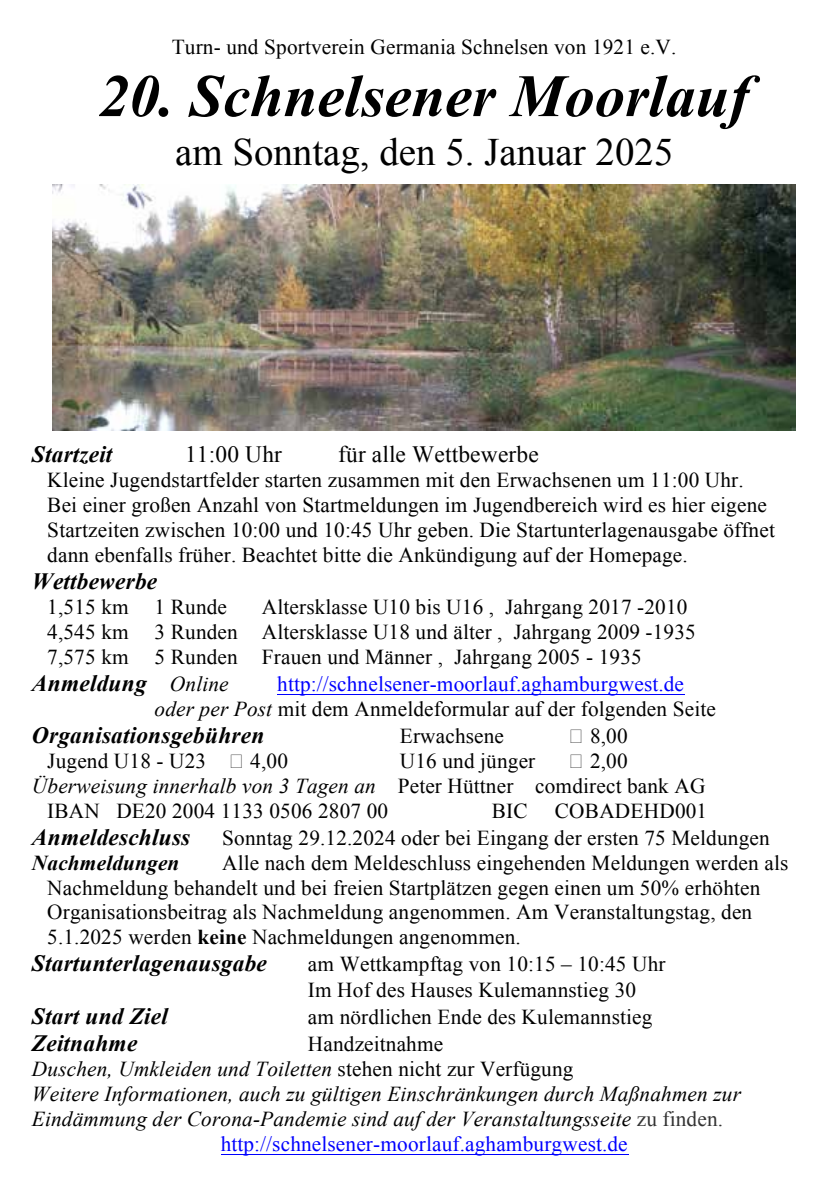
<style>
.page{position:relative;width:840px;height:1191px;background:#fff}
.page>*{position:absolute;margin:0;border:0;box-sizing:border-box;transform-origin:0 0}
.t1{font:italic 700 60.2px "Times New Roman";letter-spacing:.005em;color:#000}
.t2{font:38.8px "Times New Roman";color:#000}
.t3{font:italic 700 23.4px "Times New Roman";letter-spacing:.01em;color:#000}
.t4{font:23.4px "Times New Roman";letter-spacing:.01em;color:#000}
.t5{font:21.2px/24.8px "Times New Roman";letter-spacing:.01em;color:#000}
.t6{font:italic 21.2px "Times New Roman";letter-spacing:.01em;color:#000}
.t7{font:21.2px/24.8px "Times New Roman";letter-spacing:.005em;color:#00f}
.t8{font:italic 700 21.2px "Times New Roman";letter-spacing:.01em;color:#000}
.s1{font-weight:400;font-size:21.2px}
.s2{font-style:italic;color:#000}
.s3{color:#000}
.s4{font-style:normal}
.s5{font-weight:700}
.s6{font-style:normal;color:#333}
</style>
<div class="page">
<img style="left:53px;top:184px;width:741px;height:246px">
<hr style="left:277px;top:694px;width:407px;height:1px;background:#00f">
<hr style="left:221px;top:1153px;width:407px;height:1px;background:#00f">
<p class="t5" style="left:172px;top:35px;width:506px">Turn- und Sportverein Germania Schnelsen von 1921 e.V.</p>
<h1 class="t1" style="left:99px;top:63px;width:652px">20. Schnelsener Moorlauf</h1>
<h2 class="t2" style="left:175px;top:131px;width:499px">am Sonntag, den 5. Januar 2025</h2>
<p class="t3" style="left:32px;top:441px;width:82px">Startzeit</p>
<p class="t4" style="left:185px;top:441px;width:98px">11:00 Uhr</p>
<p class="t4" style="left:338px;top:441px;width:202px">für alle Wettbewerbe</p>
<p class="t5" style="left:47px;top:468px;width:728px">Kleine Jugendstartfelder starten zusammen mit den Erwachsenen um 11:00 Uhr.<br>Bei einer großen Anzahl von Startmeldungen im Jugendbereich wird es hier eigene Startzeiten zwischen 10:00 und 10:45 Uhr geben. Die Startunterlagenausgabe öffnet dann ebenfalls früher. Beachtet bitte die Ankündigung auf der Homepage.</p>
<p class="t3" style="left:32px;top:568px;width:127px">Wettbewerbe</p>
<p class="t5" style="left:47px;top:594px;width:181px">1,515 km 1 Runde</p>
<p class="t5" style="left:47px;top:594px;width:649px;text-indent:214px">Altersklasse U10 bis U16 , Jahrgang 2017 -2010<br>4,545 km 3 Runden Altersklasse U18 und älter , Jahrgang 2009 -1935<br>7,575 km 5 Runden Frauen und Männer , Jahrgang 2005 - 1935</p>
<p class="t3" style="left:32px;top:670px;width:198px">Anmeldung <span class="s1">Online</span></p>
<p class="t7" style="left:154px;top:671px;width:562px;text-indent:122px">http://schnelsener-moorlauf.aghamburgwest.de <span class="s2">oder per Post</span> <span class="s3">mit dem Anmeldeformular auf der folgenden Seite</span></p>
<p class="t3" style="left:32px;top:722px;width:234px">Organisationsgebühren</p>
<p class="t5" style="left:399px;top:723px;width:106px">Erwachsene</p>
<p class="t5" style="left:589px;top:723px;width:39px">8,00</p>
<p class="t5" style="left:47px;top:748px;width:160px">Jugend U18 - U23</p>
<p class="t5" style="left:250px;top:748px;width:39px">4,00</p>
<p class="t5" style="left:399px;top:748px;width:137px">U16 und jünger</p>
<p class="t5" style="left:589px;top:748px;width:39px">2,00</p>
<p class="t6" style="left:32px;top:774px;width:674px">Überweisung innerhalb von 3 Tagen an <span class="s4">Peter Hüttner comdirect bank AG</span></p>
<p class="t5" style="left:47px;top:798px;width:342px">IBAN DE20 2004 1133 0506 2807 00</p>
<p class="t5" style="left:491px;top:798px;width:37px">BIC</p>
<p class="t5" style="left:554px;top:798px;width:154px">COBADEHD001</p>
<p class="t3" style="left:32px;top:824px;width:160px">Anmeldeschluss</p>
<p class="t5" style="left:222px;top:825px;width:548px">Sonntag 29.12.2024 oder bei Eingang der ersten 75 Meldungen</p>
<p class="t8" style="left:32px;top:850px;width:149px">Nachmeldungen</p>
<p class="t5" style="left:47px;top:850px;width:742px;text-indent:175px">Alle nach dem Meldeschluss eingehenden Meldungen werden als Nachmeldung behandelt und bei freien Startplätzen gegen einen um 50% erhöhten Organisationsbeitrag als Nachmeldung angenommen. Am Veranstaltungstag, den 5.1.2025 werden <span class="s5">keine</span> Nachmeldungen angenommen.</p>
<p class="t3" style="left:32px;top:950px;width:236px">Startunterlagenausgabe</p>
<p class="t5" style="left:308px;top:951px;width:359px;line-height:25.4px">am Wettkampftag von 10:15 – 10:45 Uhr<br>Im Hof des Hauses Kulemannstieg 30</p>
<p class="t3" style="left:32px;top:1002px;width:137px">Start und Ziel</p>
<p class="t5" style="left:308px;top:1004px;width:346px">am nördlichen Ende des Kulemannstieg</p>
<p class="t3" style="left:32px;top:1029px;width:107px">Zeitnahme</p>
<p class="t5" style="left:308px;top:1031px;width:137px">Handzeitnahme</p>
<p class="t6" style="left:32px;top:1057px;width:542px">Duschen, Umkleiden und Toiletten <span class="s4">stehen nicht zur Verfügung</span></p>
<p class="t6" style="left:32px;top:1082px;width:710px">Weitere Informationen, auch zu gültigen Einschränkungen durch Maßnahmen zur</p>
<p class="t6" style="left:32px;top:1107px;width:692px">Eindämmung der Corona-Pandemie sind auf der Veranstaltungsseite <span class="s6">zu finden.</span></p>
<p class="t7" style="left:220px;top:1131px;width:408px">http://schnelsener-moorlauf.aghamburgwest.de</p>
</div>
